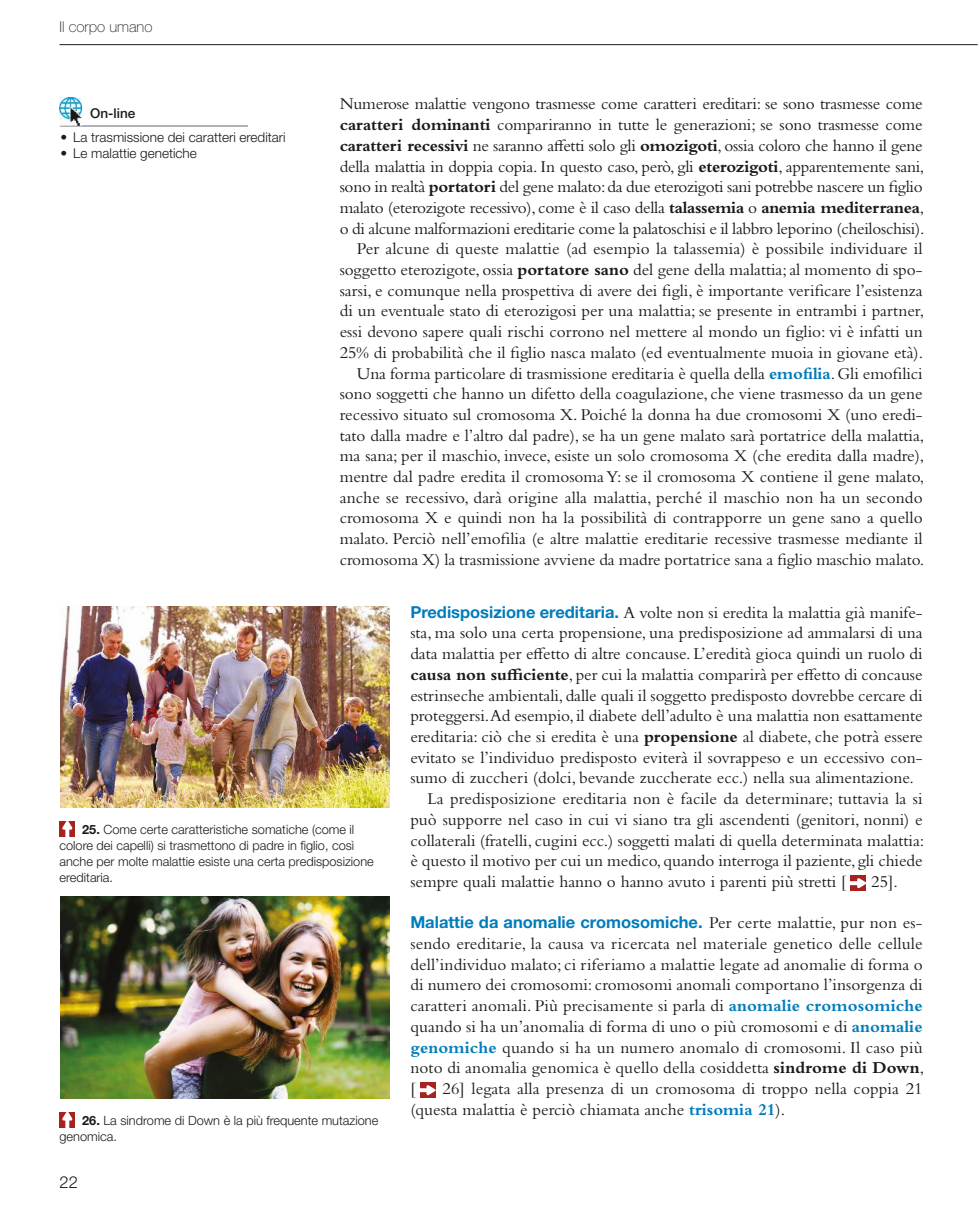
<style>
.page{position:relative;width:978px;height:1212px;background:#fff}
.page>*{position:absolute;margin:0;border:0;box-sizing:border-box;transform-origin:0 0}
.t1{font:17.25px/20.7px "Bembo Std";color:#1a1a18;text-align:right}
.t2{font:700 16.5px "Helvetica Neue LT Std";color:#007cbb}
.t3{font:300 16.5px "Helvetica Neue LT Std";color:#1a1a18}
.t4{font:100 15px "Helvetica Neue LT Std";color:#1a1a18}
.t5{font:300 13.5px "Helvetica Neue LT Std";color:#1a1a18}
.t6{font:500 13.5px "Helvetica Neue LT Std";color:#1a1a18}
.t7{font:300 12.75px/15.8px "Helvetica Neue LT Std";color:#1a1a18}
.s1{font-weight:700}
.s2{font-weight:700;color:#007cbb}
.s3{font-family:"Helvetica Neue LT Std";font-weight:700;font-size:16.5px;color:#007cbb}
.s4{font-family:"Bembo Std";font-weight:400;font-size:17.25px;color:#1a1a18}
</style>
<div class="page">
<hr style="left:61px;top:125px;width:187px;height:2px;background:#b1b2b3">
<img style="left:61px;top:606px;width:328px;height:201px">
<img style="left:61px;top:897px;width:328px;height:201px">
<img style="left:60px;top:98px;width:21px;height:28px">
<hr style="left:60px;top:44px;width:918px;height:1px;background:#1a1a18">
<div style="left:60px;top:821px;width:15px;height:15px;background:#a7211f"></div>
<svg style="left:65px;top:830px;width:4px;height:7px"></svg>
<svg style="left:62px;top:821px;width:11px;height:9px"></svg>
<svg style="left:60px;top:1112px;width:15px;height:15px"></svg>
<svg style="left:65px;top:1120px;width:4px;height:8px"></svg>
<svg style="left:61px;top:1112px;width:13px;height:8px"></svg>
<div style="left:850px;top:875px;width:16px;height:16px;background:#a7211f"></div>
<svg style="left:850px;top:881px;width:7px;height:4px"></svg>
<svg style="left:857px;top:878px;width:9px;height:11px"></svg>
<div style="left:420px;top:1082px;width:15px;height:16px;background:#a7211f"></div>
<svg style="left:420px;top:1088px;width:6px;height:4px"></svg>
<svg style="left:426px;top:1084px;width:10px;height:12px"></svg>
<p class="t4" style="left:60px;top:22px;width:94px">Il corpo umano</p>
<p class="t6" style="left:90px;top:106px;width:47px">On-line</p>
<p class="t5" style="left:61px;top:133px;width:227px">• La trasmissione dei caratteri ereditari</p>
<p class="t5" style="left:61px;top:148px;width:138px">• Le malattie genetiche</p>
<p class="t1" style="left:340px;top:95px;width:586px">Numerose malattie vengono trasmesse come caratteri ereditari: se sono trasmesse come <span class="s1">caratteri dominanti</span> compariranno in tutte le gene razioni; se sono trasmesse come <span class="s1">caratteri recessivi</span> ne saranno affetti solo gli <span class="s1">omozigoti</span>, ossia coloro che hanno il gene della malattia in doppia copia. In questo caso, però, gli <span class="s1">eterozigoti</span>, apparentemente sani, sono in realtà <span class="s1">portatori</span> del gene malato: da due eterozigoti sani potrebbe na scere un figlio malato (eterozigote recessivo), come è il caso della <span class="s1">talasse mia</span> o <span class="s1">anemia mediterranea</span>, o di alcune malformazioni ereditarie come la palatoschisi e il labbro leporino (cheiloschisi).<br>Per alcune di queste malattie (ad esempio la talassemia) è possibile indivi duare il soggetto eterozigote, ossia <span class="s1">portatore sano</span> del gene della malattia; al momento di spo&shy;sarsi, e comunque nella prospettiva di avere dei figli, è im portante verificare l’esistenza di un eventuale stato di eterozigosi per una malattia; se presente in entrambi i partner, essi devono sapere quali ri schi corrono nel mettere al mondo un figlio: vi è infatti un 25% di pro babilità che il figlio nasca malato (ed eventualmente muoia in giovane età).<br>Una forma particolare di trasmissione ereditaria è quella della <span class="s2">emofilia</span>. Gli emofilici sono soggetti che hanno un difetto della coagulazione, che viene trasmesso da un gene recessivo situato sul cromosoma X. Poiché la donna ha due cromosomi X (uno eredi&shy;tato dalla madre e l’altro dal padre), se ha un gene malato sarà portatrice della malat tia, ma sana; per il maschio, invece, esiste un solo cromosoma X (che eredita dalla ma dre), mentre dal padre eredita il cromosoma Y: se il cromosoma X contiene il gene ma lato, anche se recessivo, darà origine alla malattia, perché il maschio non ha un secondo cromosoma X e quindi non ha la possibilità di contrapporre un gene sano a quello ma lato. Perciò nell’emofilia (e altre malattie ereditarie recessive trasmesse mediante il cromosoma X) la trasmissione avviene da madre portatrice sana a figlio maschio malato.</p>
<p class="t7" style="left:60px;top:823px;width:316px;text-indent:23px"><span class="s1">25.</span> Come certe caratteristiche somatiche (come il colore dei capelli) si trasmettono di padre in figlio, così anche per molte malattie esiste una certa predisposizione ereditaria.</p>
<p class="t7" style="left:60px;top:1114px;width:320px;text-indent:23px"><span class="s1">26.</span> La sindrome di Down è la più frequente mutazione genomica.</p>
<p class="t3" style="left:60px;top:1176px;width:20px">22</p>
<p class="t1" style="left:410px;top:604px;width:514px"><span class="s3">Predisposizione ereditaria.</span> A volte non si eredita la malattia già manife-</p>
<p class="t1" style="left:410px;top:624px;width:514px">sta, ma solo una certa propensione, una predisposizione ad amma larsi di una</p>
<p class="t1" style="left:410px;top:645px;width:514px">data malattia per effetto di altre concause. L’eredità gioca quindi un ruolo di</p>
<p class="t1" style="left:410px;top:666px;width:514px"><span class="s1">causa non sufficiente</span>, per cui la malattia comparirà per effetto di concause</p>
<p class="t1" style="left:410px;top:686px;width:514px">estrinseche ambientali, dalle quali il soggetto predispo sto dovrebbe cercare di</p>
<p class="t1" style="left:410px;top:707px;width:514px">proteggersi.Ad esempio, il diabete dell’adulto è una ma lattia non esattamente</p>
<p class="t1" style="left:410px;top:728px;width:514px">ereditaria: ciò che si eredita è una <span class="s1">propensione</span> al dia bete, che potrà essere</p>
<p class="t1" style="left:410px;top:748px;width:514px">evitato se l’individuo predisposto eviterà il sovrappeso e un ecces sivo con-</p>
<p class="t1" style="left:410px;top:769px;width:505px">sumo di zuccheri (dolci, bevande zuccherate ecc.) nella sua ali mentazione.</p>
<p class="t1" style="left:427px;top:790px;width:497px">La predisposizione ereditaria non è facile da determinare; tuttavia la si</p>
<p class="t1" style="left:410px;top:811px;width:514px">può supporre nel caso in cui vi siano tra gli ascendenti (genitori, nonni) e</p>
<p class="t1" style="left:410px;top:831px;width:516px">collaterali (fratelli, cugini ecc.) soggetti malati di quella determinata malat tia:</p>
<p class="t1" style="left:410px;top:852px;width:514px">è questo il motivo per cui un medico, quando interroga il paziente, gli chiede</p>
<p class="t1" style="left:410px;top:873px;width:438px">sempre quali malattie hanno o hanno avuto i parenti più stretti [</p>
<p class="t1" style="left:871px;top:873px;width:28px">25].</p>
<p class="t2" style="left:410px;top:916px;width:514px">Malattie da anomalie cromosomiche. <span class="s4">Per certe malattie, pur non es-</span></p>
<p class="t1" style="left:410px;top:935px;width:516px;text-align:justify">sendo ereditarie, la causa va ricercata nel materiale genetico delle cellule dell’individuo malato; ci riferiamo a malattie legate ad anomalie di forma o di numero dei cromosomi: cromosomi anomali comportano l’insorgenza di caratteri anomali. Più precisamente si parla di <span class="s2">anomalie cromosomiche </span>quando si ha un’anomalia di forma di uno o più cromosomi e di <span class="s2">anomalie genomiche</span> quando si ha un numero anomalo di cromosomi. Il caso più noto di anomalia genomica è quello della cosiddetta <span class="s1">sindrome di Down</span>, [</p>
<p class="t1" style="left:410px;top:1080px;width:514px;text-align:left;text-indent:32px">26] legata alla presenza di un cromo soma di troppo nella coppia 21 (questa malattia è perciò chiamata anche <span class="s2">trisomia 21</span>).</p>
</div>
